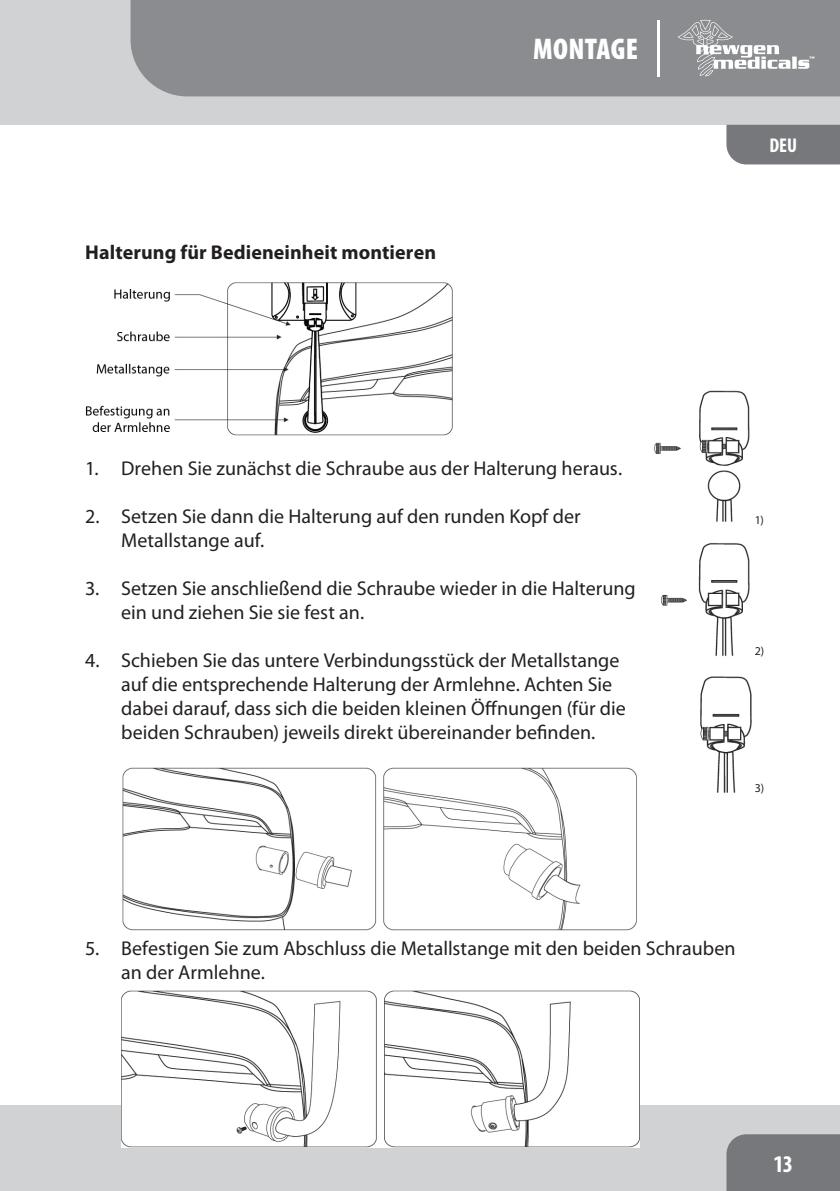
<style>
.page{position:relative;width:840px;height:1191px;background:#fff}
.page>*{position:absolute;margin:0;border:0;box-sizing:border-box;transform-origin:0 0}
.t1{font:900 condensed 30px "Myriad Pro";color:#fff}
.t2{font:700 condensed 24px "Myriad Pro";color:#fff}
.t3{font:20px/24px "Myriad Pro";color:#231f20}
.t4{font:700 20px "Myriad Pro";letter-spacing:.005em;color:#231f20}
.t5{font:700 condensed 20px "Myriad Pro";color:#fff}
.t6{font:12px "Myriad Pro";color:#231f20}
</style>
<div class="page">
<div style="left:0;top:1106px;width:839px;height:85px;background:#d1d2d4"></div>
<div style="left:0;top:0;width:839px;height:125px;background:#d1d2d4"></div>
<div style="left:130px;top:0;width:709px;height:96px;background:#8a8c8f"></div>
<div style="left:726px;top:1134px;width:113px;height:57px;background:#76787b"></div>
<div style="left:726px;top:125px;width:113px;height:39px;background:#76787b"></div>
<svg style="left:677px;top:20px;width:137px;height:57px;background:#a0a2a4"></svg>
<hr style="left:656px;top:20px;width:3px;height:57px;background:#fff">
<img style="left:86px;top:282px;width:367px;height:154px">
<img style="left:122px;top:767px;width:514px;height:164px">
<img style="left:121px;top:990px;width:518px;height:157px">
<img style="left:653px;top:390px;width:99px;height:403px">
<p class="t4" style="left:85px;top:239px;width:352px">Halterung für Bedieneinheit montieren</p>
<h1 class="t1" style="left:533px;top:33px;width:50px">MONTAGE</h1>
<p class="t5" style="left:769px;top:133px;width:29px">DEU</p>
<p class="t3" style="left:85px;top:456px;width:538px">1. Drehen Sie zunächst die Schraube aus der Halterung heraus.</p>
<p class="t3" style="left:121px;top:504px;width:460px;text-indent:-36px">2. Setzen Sie dann die Halterung auf den runden Kopf der<br>Metallstange auf.</p>
<p class="t3" style="left:121px;top:576px;width:516px;text-indent:-36px">3. Setzen Sie anschließend die Schraube wieder in die Halterung ein und ziehen Sie sie fest an.</p>
<p class="t3" style="left:121px;top:648px;width:506px;text-indent:-36px">4. Schieben Sie das untere Verbindungsstück der Metallstange auf die entsprechende Halterung der Armlehne. Achten Sie dabei darauf, dass sich die beiden kleinen Öffnungen (für die beiden Schrauben) jeweils direkt übereinander befinden.</p>
<p class="t6" style="left:754px;top:512px;width:10px">1)</p>
<p class="t6" style="left:754px;top:644px;width:11px">2)</p>
<p class="t6" style="left:754px;top:780px;width:11px">3)</p>
<p class="t3" style="left:121px;top:936px;width:615px;text-indent:-36px">5. Befestigen Sie zum Abschluss die Metallstange mit den beiden Schrauben an der Armlehne.</p>
<p class="t2" style="left:773px;top:1148px;width:21px">13</p>
</div>
